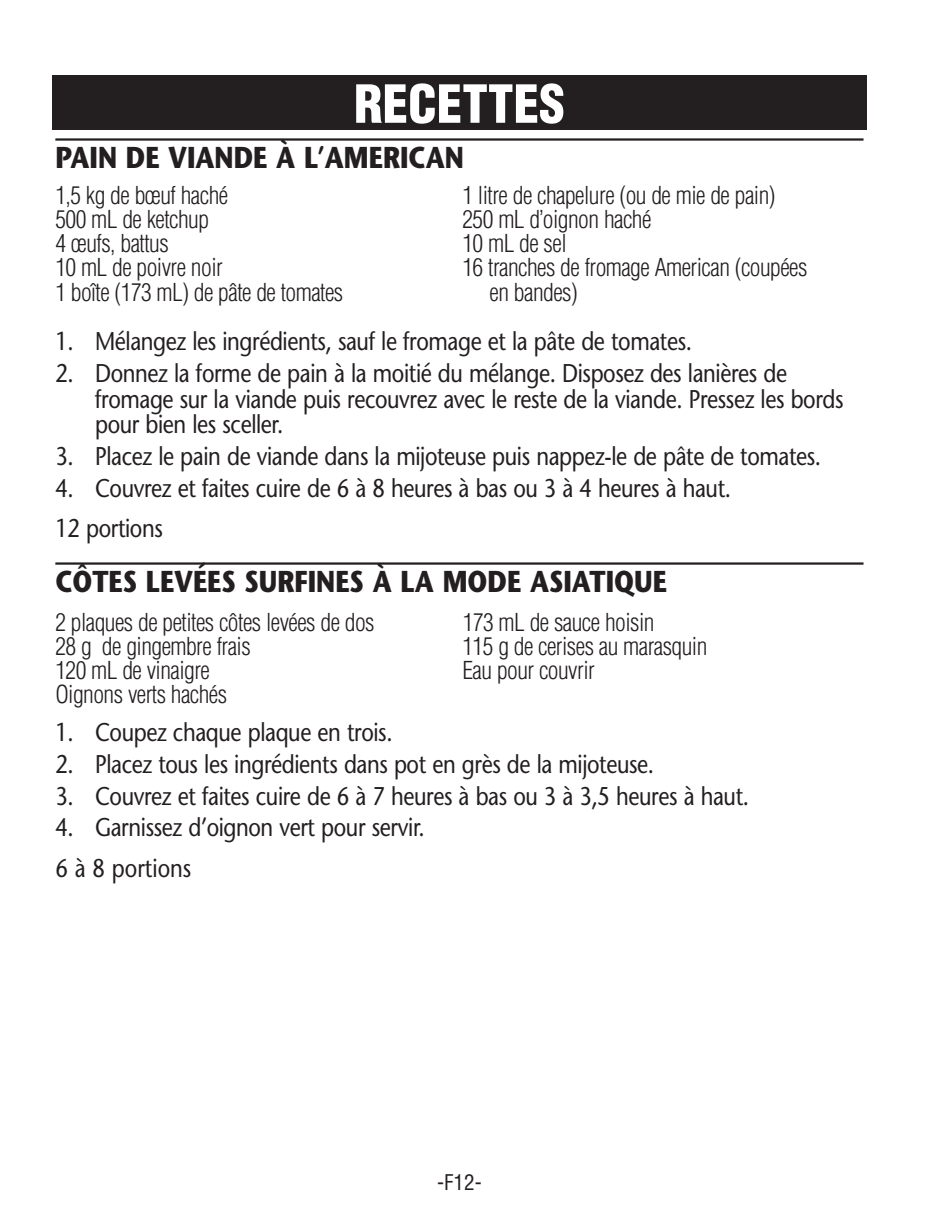
<style>
.page{position:relative;width:936px;height:1224px;background:#fff}
.page>*{position:absolute;margin:0;border:0;box-sizing:border-box;transform-origin:0 0}
.t1{font:900 condensed 51.3px "Helvetica";color:#fff}
.t2{font:700 30.3px "Stone Sans";color:#231f20;scale:.85 1}
.t3{font:25.5px/25.5px "Stone Sans";letter-spacing:-.02em;color:#231f20;scale:.85 1}
.t4{font:300 condensed 24px "Helvetica";letter-spacing:-.02em;color:#231f20}
.t5{font:condensed 21px "Helvetica";color:#231f20}
</style>
<div class="page">
<svg style="left:52px;top:75px;width:815px;height:490px"></svg>
<p class="t1" style="left:354px;top:71px;width:212px">RECETTES</p>
<p class="t2" style="left:55px;top:138px;width:482px">PAIN DE VIANDE À L’AMERICAN</p>
<p class="t4" style="left:55px;top:180px;width:174px">1,5 kg de bœuf haché</p>
<p class="t4" style="left:462px;top:180px;width:315px">1 litre de chapelure (ou de mie de pain)</p>
<p class="t4" style="left:55px;top:204px;width:155px">500 mL de ketchup</p>
<p class="t4" style="left:462px;top:204px;width:191px">250 mL d’oignon haché</p>
<p class="t4" style="left:55px;top:229px;width:115px">4 œufs, battus</p>
<p class="t4" style="left:462px;top:229px;width:106px">10 mL de sel</p>
<p class="t4" style="left:55px;top:253px;width:169px">10 mL de poivre noir</p>
<p class="t4" style="left:462px;top:253px;width:347px">16 tranches de fromage American (coupées</p>
<p class="t4" style="left:55px;top:277px;width:289px">1 boîte (173 mL) de pâte de tomates</p>
<p class="t4" style="left:490px;top:277px;width:90px">en bandes)</p>
<p class="t3" style="left:55px;top:328px;width:751px">1. Mélangez les ingrédients, sauf le fromage et la pâte de tomates.</p>
<p class="t3" style="left:95px;top:360px;width:882px;text-indent:-40px">2. Donnez la forme de pain à la moitié du mélange. Disposez des lanières de fromage sur la viande puis recouvrez avec le reste de la viande. Pressez les bords pour bien les sceller.</p>
<p class="t3" style="left:55px;top:443px;width:903px">3. Placez le pain de viande dans la mijoteuse puis nappez-le de pâte de tomates.</p>
<p class="t3" style="left:55px;top:467px;width:796px;line-height:40.8px">4. Couvrez et faites cuire de 6 à 8 heures à bas ou 3 à 4 heures à haut.<br>12 portions</p>
<p class="t2" style="left:55px;top:562px;width:721px">CÔTES LEVÉES SURFINES À LA MODE ASIATIQUE</p>
<p class="t4" style="left:55px;top:607px;width:321px">2 plaques de petites côtes levées de dos</p>
<p class="t4" style="left:463px;top:607px;width:193px">173 mL de sauce hoisin</p>
<p class="t4" style="left:55px;top:631px;width:197px">28 g de gingembre frais</p>
<p class="t4" style="left:462px;top:631px;width:247px">115 g de cerises au marasquin</p>
<p class="t4" style="left:55px;top:656px;width:156px">120 mL de vinaigre</p>
<p class="t4" style="left:462px;top:656px;width:134px">Eau pour couvrir</p>
<p class="t4" style="left:55px;top:680px;width:173px">Oignons verts hachés</p>
<p class="t3" style="left:55px;top:719px;width:398px">1. Coupez chaque plaque en trois.</p>
<p class="t3" style="left:55px;top:751px;width:706px">2. Placez tous les ingrédients dans pot en grès de la mijoteuse.</p>
<p class="t3" style="left:55px;top:783px;width:818px">3. Couvrez et faites cuire de 6 à 7 heures à bas ou 3 à 3,5 heures à haut.</p>
<p class="t3" style="left:55px;top:807px;width:436px;line-height:40.8px">4. Garnissez d’oignon vert pour servir.<br>6 à 8 portions</p>
<p class="t5" style="left:437px;top:1169px;width:46px">-F12-</p>
</div>
